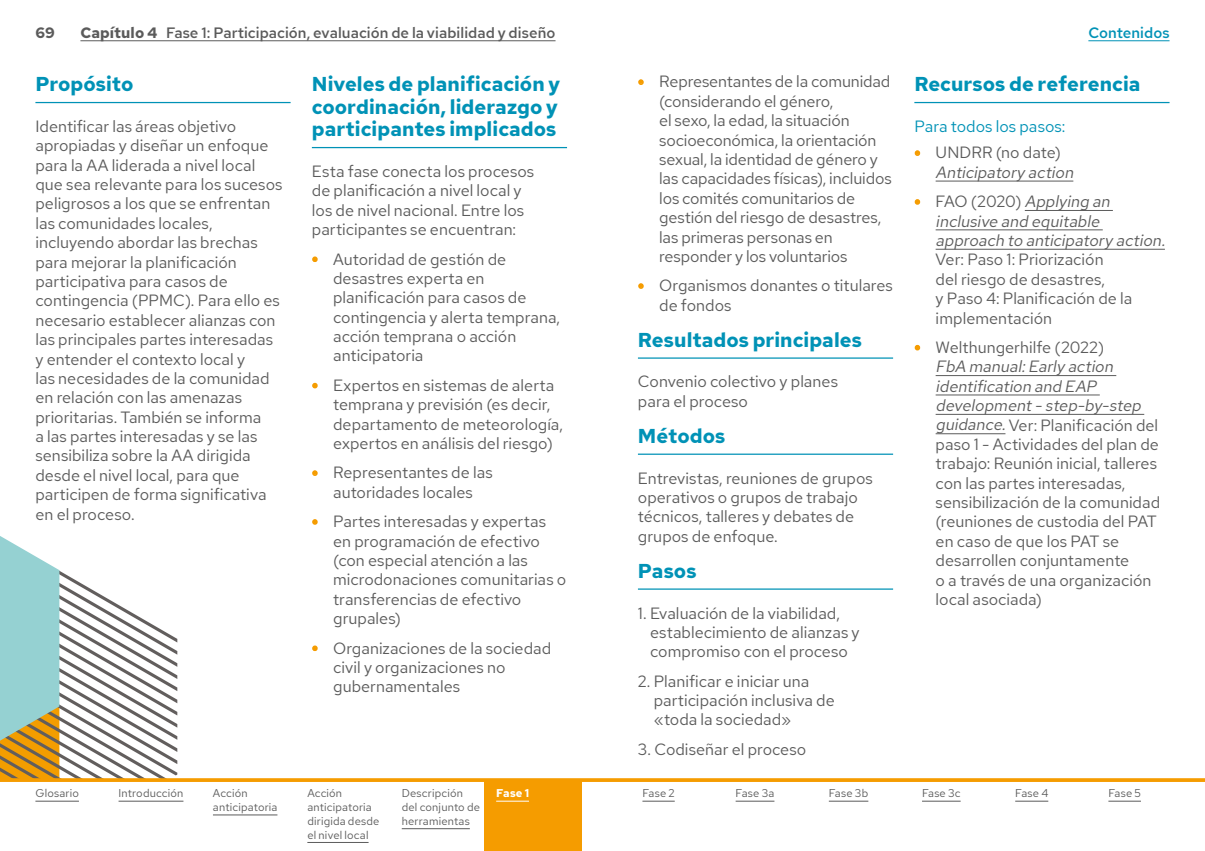
<style>
.page{position:relative;width:1205px;height:851px;background:#fff}
.page>*{position:absolute;margin:0;border:0;box-sizing:border-box;transform-origin:0 0}
.t1{font:700 20px/22.5px "Red Hat Text";letter-spacing:.005em;color:#0092b6;text-align:justify}
.t2{font:16.25px/19.4px "Red Hat Text";color:#5b5b5b}
.t3{font:italic 16.25px/19.4px "Red Hat Text";color:#5b5b5b}
.t4{font:16.25px "Red Hat Text";color:#0092b6}
.t5{font:500 15px "Red Hat Text";letter-spacing:.005em;color:#5b5b5b}
.t6{font:500 15px "Red Hat Text";letter-spacing:.005em;color:#0092b6}
.t7{font:700 15px "Red Hat Text";color:#5b5b5b}
.t8{font:11.25px/13.8px "Red Hat Text";letter-spacing:.015em;color:#5b5b5b}
.t9{font:700 11.25px "Red Hat Text";color:#fff}
.s1{font-weight:700}
.s2{font-weight:700;color:#f59c00}
.s3{font-weight:700;font-style:normal;color:#f59c00}
.s4{font-style:normal}
.s5{font-style:italic}
</style>
<div class="page">
<hr style="left:35px;top:102px;width:256px;height:1px;background:#0092b6">
<hr style="left:638px;top:357px;width:255px;height:1px;background:#0092b6">
<hr style="left:638px;top:453px;width:255px;height:2px;background:#0092b6">
<hr style="left:638px;top:588px;width:255px;height:1px;background:#0092b6">
<hr style="left:312px;top:147px;width:255px;height:1px;background:#0092b6">
<svg style="left:0;top:536px;width:178px;height:242px"></svg>
<hr style="left:914px;top:102px;width:255px;height:1px;background:#0092b6">
<hr style="left:935px;top:181px;width:138px;height:1px;background:#5b5b5b">
<hr style="left:1025px;top:210px;width:88px;height:1px;background:#5b5b5b">
<hr style="left:935px;top:229px;width:168px;height:1px;background:#5b5b5b">
<hr style="left:935px;top:249px;width:230px;height:1px;background:#5b5b5b">
<hr style="left:935px;top:375px;width:181px;height:1px;background:#5b5b5b">
<hr style="left:935px;top:394px;width:165px;height:1px;background:#5b5b5b">
<hr style="left:935px;top:414px;width:209px;height:1px;background:#5b5b5b">
<hr style="left:935px;top:433px;width:70px;height:1px;background:#5b5b5b">
<hr style="left:80px;top:40px;width:475px;height:1px;background:#5b5b5b">
<div style="left:485px;top:779px;width:97px;height:71px;background:#f59c00"></div>
<hr style="left:0;top:778px;width:1205px;height:3px;background:#f59c00">
<hr style="left:735px;top:800px;width:39px;height:1px;background:#5b5b5b">
<hr style="left:1015px;top:800px;width:33px;height:1px;background:#5b5b5b">
<hr style="left:829px;top:800px;width:39px;height:1px;background:#5b5b5b">
<hr style="left:1108px;top:800px;width:33px;height:1px;background:#5b5b5b">
<hr style="left:922px;top:800px;width:38px;height:1px;background:#5b5b5b">
<hr style="left:642px;top:800px;width:33px;height:1px;background:#5b5b5b">
<hr style="left:496px;top:800px;width:33px;height:1px;background:#fff">
<hr style="left:402px;top:828px;width:68px;height:1px;background:#5b5b5b">
<hr style="left:307px;top:842px;width:61px;height:1px;background:#5b5b5b">
<hr style="left:213px;top:814px;width:64px;height:1px;background:#5b5b5b">
<hr style="left:119px;top:800px;width:64px;height:1px;background:#5b5b5b">
<hr style="left:35px;top:800px;width:44px;height:1px;background:#5b5b5b">
<hr style="left:1088px;top:40px;width:81px;height:1px;background:#0092b6">
<p class="t7" style="left:35px;top:22px;width:21px">69</p>
<p class="t5" style="left:80px;top:23px;width:476px"><span class="s1">Capítulo 4</span> Fase 1: Participación, evaluación de la viabilidad y diseño</p>
<p class="t1" style="left:35px;top:73px;width:100px">Propósito</p>
<p class="t2" style="left:35px;top:116px;width:249px">Identificar las áreas objetivo apropiadas y diseñar un enfoque para la AA liderada a nivel local que sea relevante para los sucesos peligrosos a los que se enfrentan las comunidades locales, incluyendo abordar las brechas para mejorar la planificación participativa para casos de contingencia (PPMC). Para ello es necesario establecer alianzas con las principales partes interesadas y entender el contexto local y<br>las necesidades de la comunidad en relación con las amenazas prioritarias. También se informa<br>a las partes interesadas y se las sensibiliza sobre la AA dirigida desde el nivel local, para que participen de forma significativa en el proceso.</p>
<p class="t1" style="left:312px;top:73px;width:250px">Niveles de planificación y coordinación, liderazgo y participantes implicados</p>
<p class="t2" style="left:312px;top:161px;width:224px">Esta fase conecta los procesos de planificación a nivel local y los de nivel nacional. Entre los participantes se encuentran:</p>
<p class="t2" style="left:333px;top:249px;width:229px;text-indent:-21px"><span class="s2">•</span> Autoridad de gestión de desastres experta en planificación para casos de contingencia y alerta temprana, acción temprana o acción anticipatoria</p>
<p class="t2" style="left:333px;top:375px;width:232px;text-indent:-21px"><span class="s2">•</span> Expertos en sistemas de alerta temprana y previsión (es decir, departamento de meteorología, expertos en análisis del riesgo)</p>
<p class="t2" style="left:312px;top:462px;width:182px;text-align:center"><span class="s2">•</span> Representantes de las autoridades locales</p>
<p class="t2" style="left:333px;top:511px;width:235px;text-indent:-21px"><span class="s2">•</span> Partes interesadas y expertas en programación de efectivo (con especial atención a las microdonaciones comunitarias o transferencias de efectivo grupales)</p>
<p class="t2" style="left:333px;top:637px;width:220px;text-indent:-21px"><span class="s2">•</span> Organizaciones de la sociedad civil y organizaciones no gubernamentales</p>
<p class="t2" style="left:659px;top:72px;width:234px;text-indent:-21px"><span class="s2">•</span> Representantes de la comunidad (considerando el género,<br>el sexo, la edad, la situación socioeconómica, la orientación sexual, la identidad de género y las capacidades físicas), incluidos los comités comunitarios de gestión del riesgo de desastres, las primeras personas en responder y los voluntarios</p>
<p class="t2" style="left:659px;top:276px;width:235px;text-indent:-21px"><span class="s2">•</span> Organismos donantes o titulares de fondos</p>
<p class="t1" style="left:638px;top:328px;width:226px">Resultados principales</p>
<p class="t2" style="left:638px;top:372px;width:202px">Convenio colectivo y planes para el proceso</p>
<p class="t1" style="left:638px;top:424px;width:89px">Métodos</p>
<p class="t2" style="left:638px;top:468px;width:236px">Entrevistas, reuniones de grupos operativos o grupos de trabajo técnicos, talleres y debates de grupos de enfoque.</p>
<p class="t1" style="left:638px;top:559px;width:60px">Pasos</p>
<p class="t2" style="left:650px;top:602px;width:211px;text-indent:-12px">1. Evaluación de la viabilidad, establecimiento de alianzas y compromiso con el proceso</p>
<p class="t2" style="left:654px;top:671px;width:183px;text-indent:-16px">2. Planificar e iniciar una participación inclusiva de «toda la sociedad»</p>
<p class="t2" style="left:638px;top:739px;width:170px">3. Codiseñar el proceso</p>
<p class="t6" style="left:1088px;top:23px;width:83px">Contenidos</p>
<p class="t1" style="left:914px;top:73px;width:228px">Recursos de referencia</p>
<p class="t4" style="left:914px;top:116px;width:153px">Para todos los pasos:</p>
<p class="t3" style="left:935px;top:143px;width:143px;text-indent:-21px"><span class="s3">•</span> <span class="s4">UNDRR (no date)<br></span>Anticipatory action</p>
<p class="t3" style="left:935px;top:191px;width:234px;text-indent:-21px"><span class="s3">•</span> <span class="s4">FAO (2020)</span> Applying an inclusive and equitable approach to anticipatory action.</p>
<p class="t2" style="left:935px;top:250px;width:198px">Ver: Paso 1: Priorización<br>del riesgo de desastres,<br>y Paso 4: Planificación de la implementación</p>
<p class="t2" style="left:935px;top:337px;width:226px;text-indent:-21px"><span class="s2">•</span> Welthungerhilfe (2022)<br><span class="s5">FbA manual:Early action identification and EAP development- step-by-step guidance.</span>Ver: Planificación del paso 1 - Actividades del plan de trabajo: Reunión inicial, talleres con las partes interesadas, sensibilización de la comunidad (reuniones de custodia del PAT en caso de que los PAT se desarrollen conjuntamente<br>o a través de una organización local asociada)</p>
<p class="t8" style="left:35px;top:786px;width:45px">Glosario</p>
<p class="t8" style="left:119px;top:786px;width:66px">Introducción</p>
<p class="t8" style="left:213px;top:786px;width:66px">Acción anticipatoria</p>
<p class="t8" style="left:307px;top:786px;width:74px">Acción anticipatoria dirigida desde el nivel local</p>
<p class="t8" style="left:402px;top:786px;width:63px">Descripción</p>
<p class="t9" style="left:496px;top:785px;width:34px">Fase 1</p>
<p class="t8" style="left:642px;top:786px;width:34px">Fase 2</p>
<p class="t8" style="left:735px;top:786px;width:40px">Fase 3a</p>
<p class="t8" style="left:829px;top:786px;width:41px">Fase 3b</p>
<p class="t8" style="left:922px;top:786px;width:40px">Fase 3c</p>
<p class="t8" style="left:1015px;top:786px;width:35px">Fase 4</p>
<p class="t8" style="left:1108px;top:786px;width:34px">Fase 5</p>
<p class="t8" style="left:402px;top:800px;width:80px">del conjunto de herramientas</p>
</div>
